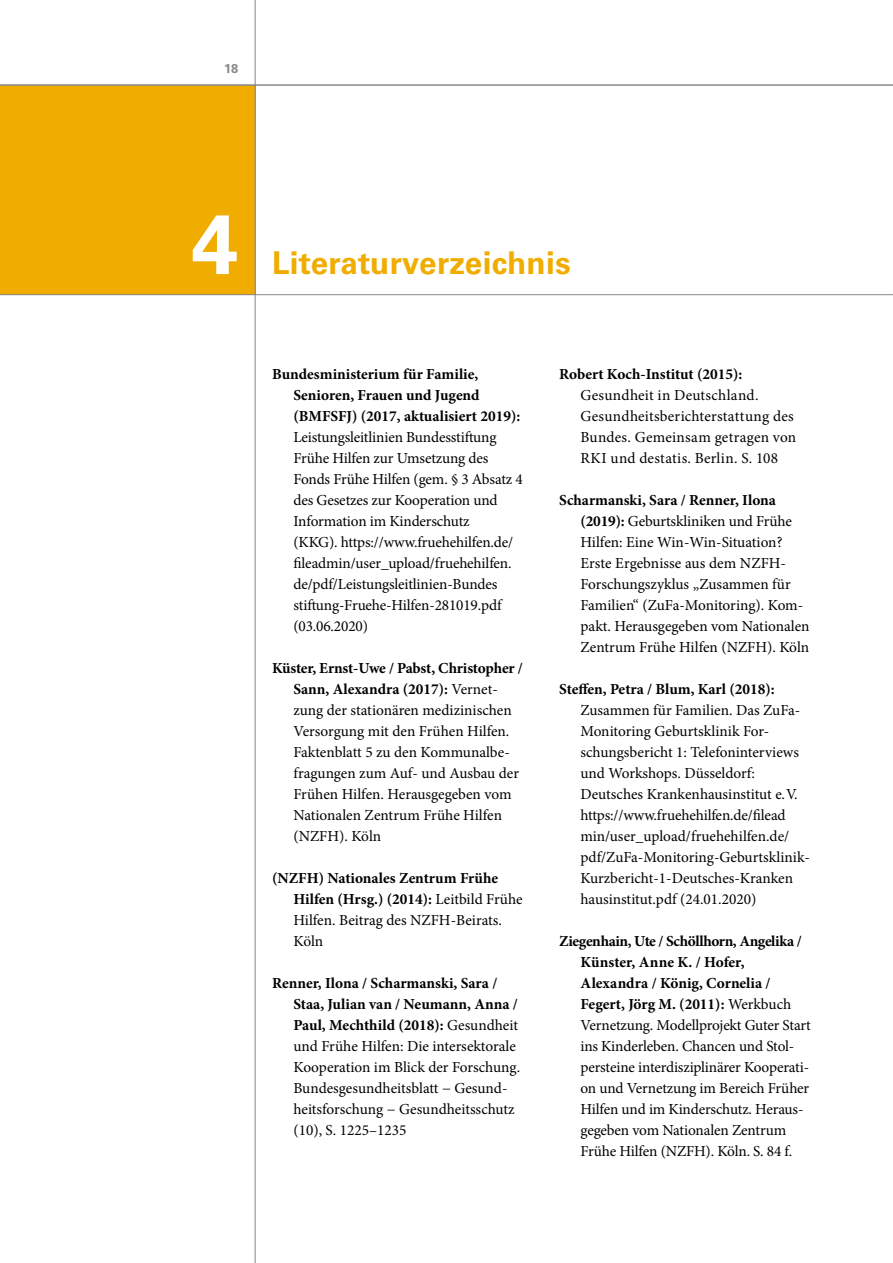
<style>
.page{position:relative;width:893px;height:1263px;background:#fff}
.page>*{position:absolute;margin:0;border:0;box-sizing:border-box;transform-origin:0 0}
.Kapitel_Zahl_links_w{font:700 84px "Univers LT Std";color:#fff}
.Eck_Ü1{font:700 31.35px "Univers LT Std";letter-spacing:.01em;color:#f0ad00}
.Lauftext_m_E{font:15.3px/21px "Minion Pro";letter-spacing:-.005em;color:#000}
.Lauftext_m_E-2{font:700 15.3px/21px "Minion Pro";color:#000}
.Lauftext_m_E-3{font:15.3px/21px "Minion Pro";letter-spacing:.015em;color:#000}
.t1{font:700 12.75px "Univers LT Std";color:#878786}
.s1{font-weight:700}
.s2{font-weight:400}
</style>
<div class="page">
<div style="left:0;top:85px;width:255px;height:210px;background:#f0ad00"></div>
<hr style="left:255px;top:0;width:1px;height:1263px;background:#878786">
<hr style="left:0;top:85px;width:893px;height:1px;background:#878786">
<hr style="left:0;top:294px;width:893px;height:1px;background:#878786">
<p class="t1" style="left:224px;top:61px;width:15px">18</p>
<p class="Kapitel_Zahl_links_w" style="left:191px;top:195px;width:48px">4</p>
<p class="Eck_Ü1" style="left:272px;top:245px;width:300px">Literaturverzeichnis</p>
<p class="Lauftext_m_E-2" style="left:293px;top:363px;width:228px;text-indent:-21px">Bundesministerium für Familie,<br>Senioren, Frauen und Jugend (BMFSFJ) (2017, aktualisiert 2019):</p>
<p class="Lauftext_m_E" style="left:293px;top:427px;width:231px">Leistungsleitlinien Bundesstiftung Frühe Hilfen zur Umsetzung des Fonds Frühe Hilfen (gem. § 3 Absatz 4 des Gesetzes zur Kooperation und Information im Kinderschutz<br>(KKG). https://www.fruehehilfen.de/ fileadmin/user_upload/fruehehilfen. de/pdf/Leistungsleitlinien-Bundes stiftung-Fruehe-Hilfen-281019.pdf (03.06.2020)</p>
<p class="Lauftext_m_E" style="left:293px;top:658px;width:231px;text-indent:-21px"><span class="s1">Küster, Ernst-Uwe / Pabst, Christopher /<br>Sann, Alexandra (2017):</span> Vernet&shy;zung der stationären medizinischen<br>Versorgung mit den Frühen Hilfen.<br>Faktenblatt 5 zu den Kommunalbe&shy;fragungen zum Auf- und Ausbau der<br>Frühen Hilfen. Herausgegeben vom<br>Nationalen Zentrum Frühe Hilfen (NZFH). Köln</p>
<p class="Lauftext_m_E-2" style="left:293px;top:867px;width:231px;text-indent:-21px">(NZFH) Nationales Zentrum Frühe<br>Hilfen (Hrsg.) (2014): <span class="s2">Leitbild Frühe<br>Hilfen. Beitrag des NZFH-Beirats.<br>Köln</span></p>
<p class="Lauftext_m_E" style="left:293px;top:973px;width:228px;text-indent:-21px"><span class="s1">Renner, Ilona / Scharmanski, Sara / Staa, Julian van / Neumann, Anna / Paul, Mechthild (2018):</span> Gesundheit und Frühe Hilfen: Die intersektorale Kooperation im Blick der Forschung.<br>Bundesgesundheitsblatt − Gesund&shy;heitsforschung − Gesundheitsschutz (10), S. 1225–1235</p>
<p class="Lauftext_m_E-3" style="left:580px;top:364px;width:217px;text-indent:-21px"><span class="s1">Robert Koch-Institut (2015):<br></span>Gesundheit in Deutschland.<br>Gesundheitsberichterstattung des<br>Bundes. Gemeinsam getragen von<br>RKI und destatis. Berlin. S. 108</p>
<p class="Lauftext_m_E" style="left:580px;top:490px;width:231px;text-indent:-21px"><span class="s1">Scharmanski, Sara / Renner, Ilona (2019):</span> Geburtskliniken und Frühe Hilfen: Eine Win-Win-Situation?<br>Erste Ergebnisse aus dem NZFH-Forschungszyklus „Zusammen für Familien“ (ZuFa-Monitoring). Kom&shy;pakt. Herausgegeben vom Nationalen Zentrum Frühe Hilfen (NZFH). Köln</p>
<p class="Lauftext_m_E" style="left:580px;top:679px;width:221px;text-indent:-21px"><span class="s1">Steffen, Petra / Blum, Karl (2018):<br></span>Zusammen für Familien. Das ZuFa-Monitoring Geburtsklinik For&shy;schungsbericht 1: Telefoninterviews und Workshops. Düsseldorf:<br>Deutsches Krankenhausinstitut e.V. https://www.fruehehilfen.de/filead</p>
<p class="Lauftext_m_E" style="left:580px;top:826px;width:231px">min/user_upload/fruehehilfen.de/ pdf/ZuFa-Monitoring-Geburtsklinik-</p>
<p class="Lauftext_m_E" style="left:580px;top:868px;width:214px">Kurzbericht-1-Deutsches-Kranken</p>
<p class="Lauftext_m_E" style="left:580px;top:889px;width:177px">hausinstitut.pdf (24.01.2020)</p>
<p class="Lauftext_m_E" style="left:580px;top:931px;width:232px;text-indent:-21px"><span class="s1">Ziegenhain, Ute / Schöllhorn, Angelika / Künster, Anne K. / Hofer, Alexandra / König, Cornelia / Fegert, Jörg M. (2011):</span> Werkbuch Vernetzung. Modellprojekt Guter Start ins Kinderleben. Chancen und Stol&shy;persteine interdisziplinärer Kooperati&shy;on und Vernetzung im Bereich Früher Hilfen und im Kinderschutz. Heraus&shy;gegeben vom Nationalen Zentrum Frühe Hilfen (NZFH). Köln. S. 84 f.</p>
</div>
